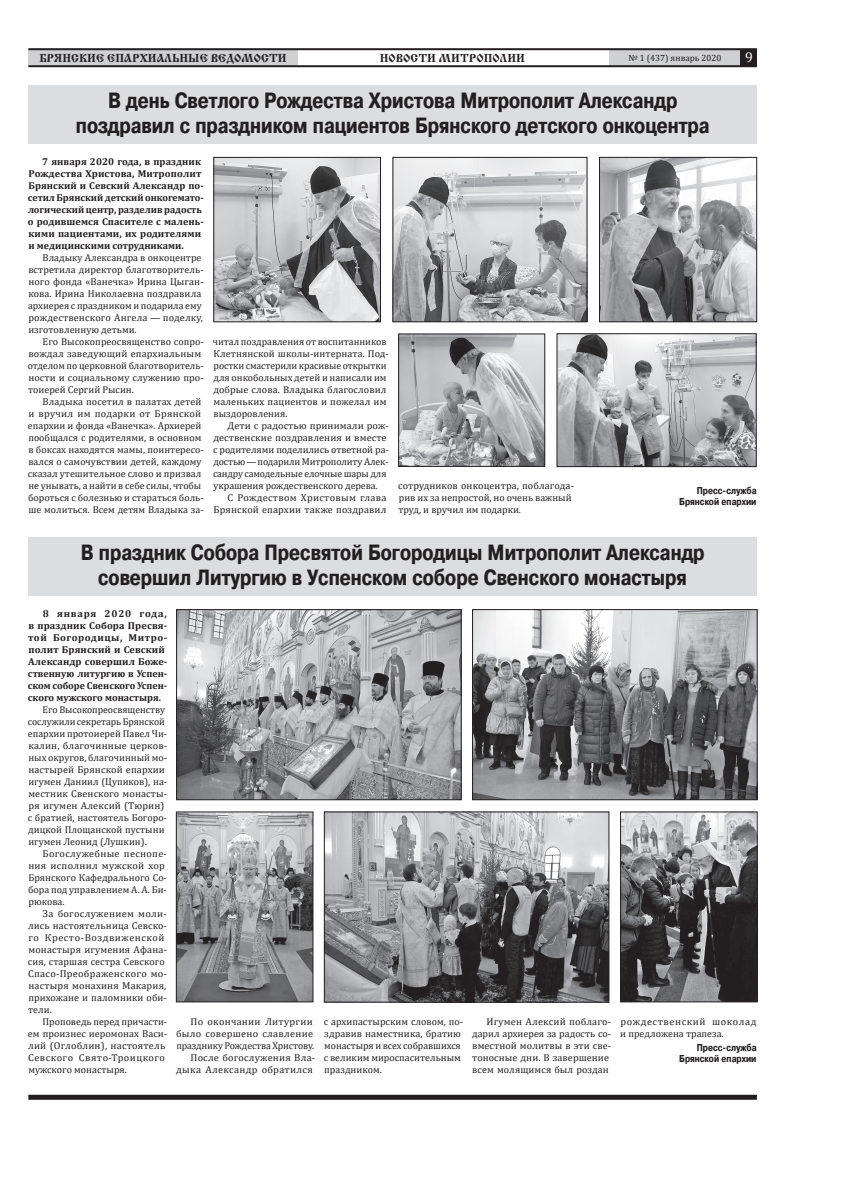
<style>
.page{position:relative;width:842px;height:1191px;background:#fff}
.page>*{position:absolute;margin:0;border:0;box-sizing:border-box;transform-origin:0 0}
.t1{font:700 22px/25px "Pragmatica Cond C";color:#231f20;text-align:center}
.t2{font:14px "Cambria";color:#fff}
.t3{font:12px "Cyrillic Old";color:#231f20}
.t4{font:10px/12px "Cambria";color:#231f20}
.t5{font:700 10px/12px "Cambria";letter-spacing:.005em;color:#231f20}
.t6{font:10px/12px "Cambria";letter-spacing:.02em;color:#231f20;text-align:right}
.t7{font:700 10px/11px "Pragmatica Cond C";color:#231f20;text-align:right}
.t8{font:10px/12px "Cambria";letter-spacing:.05em;color:#231f20}
.t9{font:9px "Cambria";color:#231f20}
</style>
<div class="page">
<div style="left:609px;top:50px;width:132px;height:16px;background:#cfd0d2"></div>
<div style="left:28px;top:49px;width:270px;height:17px;background:#cfd0d2"></div>
<hr style="left:28px;top:48px;width:729px;height:2px;background:#231f20">
<hr style="left:28px;top:65px;width:729px;height:2px;background:#231f20">
<div style="left:741px;top:50px;width:16px;height:16px;background:#231f20"></div>
<div style="left:28px;top:1094px;width:729px;height:5px;background:#231f20"></div>
<div style="left:28px;top:85px;width:729px;height:58px;background:#dcdddf"></div>
<div style="left:28px;top:537px;width:729px;height:59px;background:#dcdddf"></div>
<img style="left:215px;top:159px;width:164px;height:161px">
<div style="left:213px;top:157px;width:168px;height:165px;border:1px solid #231f20"></div>
<img style="left:395px;top:159px;width:190px;height:161px">
<div style="left:393px;top:157px;width:194px;height:165px;border:1px solid #231f20"></div>
<img style="left:601px;top:159px;width:154px;height:161px">
<div style="left:599px;top:157px;width:158px;height:165px;border:1px solid #231f20"></div>
<img style="left:400px;top:336px;width:143px;height:128px">
<div style="left:398px;top:334px;width:147px;height:132px;border:1px solid #231f20"></div>
<img style="left:559px;top:335px;width:195px;height:130px">
<div style="left:557px;top:333px;width:199px;height:134px;border:1px solid #231f20"></div>
<img style="left:178px;top:813px;width:133px;height:187px">
<div style="left:176px;top:811px;width:137px;height:191px;border:1px solid #231f20"></div>
<img style="left:622px;top:813px;width:133px;height:187px">
<div style="left:620px;top:811px;width:137px;height:191px;border:1px solid #231f20"></div>
<img style="left:178px;top:611px;width:281px;height:187px">
<div style="left:176px;top:609px;width:285px;height:191px;border:1px solid #231f20"></div>
<img style="left:474px;top:611px;width:281px;height:187px">
<div style="left:472px;top:609px;width:285px;height:191px;border:1px solid #231f20"></div>
<img style="left:326px;top:813px;width:281px;height:187px">
<div style="left:324px;top:811px;width:285px;height:191px;border:1px solid #231f20"></div>
<p class="t3" style="left:39px;top:51px;width:249px">БРЯНСКИЕ ЕПАРХИАЛЬНЫЕ ВЕДОМОСТИ</p>
<p class="t3" style="left:380px;top:51px;width:147px">НОВОСТИ МИТРОПОЛИИ</p>
<p class="t9" style="left:628px;top:52px;width:94px">№ 1 (437) январь 2020</p>
<h2 class="t2" style="left:745px;top:49px;width:9px">9</h2>
<h1 class="t1" style="left:76px;top:88px;width:635px">В день Светлого Рождества Христова Митрополит Александр поздравил с праздником пациентов Брянского детского онкоцентра</h1>
<p class="t5" style="left:28px;top:155px;width:177px;text-indent:14px">7 января 2020 года, в праздник Рождества Христова, Митрополит Брянский и Севский Александр по&shy;сетил Брянский детский онкогемато&shy;логический центр, разделив радость о родившемся Спасителе с малень&shy;кими пациентами, их родителями и медицинскими сотрудниками.</p>
<p class="t4" style="left:28px;top:251px;width:177px;text-indent:14px">Владыку Александра в онкоцентре встретила директор благотворитель&shy;ного фонда «Ванечка» Ирина Цыган&shy;кова. Ирина Николаевна поздравила архиерея с праздником и подарила ему рождественского Ангела — поделку, изготовленную детьми.</p>
<p class="t4" style="left:28px;top:335px;width:177px;text-indent:15px">Его Высокопреосвященство сопро&shy;вождал заведующий епархиальным отделом по церковной благотворитель&shy;ности и социальному служению про&shy;тоиерей Сергий Рысин.</p>
<p class="t4" style="left:28px;top:395px;width:177px;text-indent:15px">Владыка посетил в палатах детей и вручил им подарки от Брянской епархии и фонда «Ванечка». Архиерей пообщался с родителями, в основном в боксах находятся мамы, поинтересо&shy;вался о самочувствии детей, каждому сказал утешительное слово и призвал не унывать, а найти в себе силы, чтобы бороться с болезнью и стараться боль&shy;ше молиться. Всем детям Владыка за-</p>
<p class="t4" style="left:213px;top:335px;width:177px">читал поздравления от воспитанников Клетнянской школы-интерната. Под&shy;ростки смастерили красивые открытки для онкобольных детей и написали им добрые слова. Владыка благословил маленьких пациентов и пожелал им выздоровления.</p>
<p class="t4" style="left:213px;top:419px;width:177px;text-indent:15px">Дети с радостью принимали рож&shy;дественские поздравления и вместе с родителями поделились ответной ра&shy;достью—подарили Митрополиту Алек&shy;сандру самодельные елочные шары для украшения рождественского дерева.</p>
<p class="t4" style="left:214px;top:491px;width:174px;text-align:right">С Рождеством Христовым глава<br>Брянской епархии также поздравил</p>
<p class="t4" style="left:398px;top:479px;width:177px">сотрудников онкоцентра, поблагода&shy;рив их за непростой, но очень важный труд, и вручил им подарки.</p>
<p class="t7" style="left:679px;top:485px;width:79px">Пресс-служба<br>Брянской епархии</p>
<h1 class="t1" style="left:81px;top:540px;width:625px">В праздник Собора Пресвятой Богородицы Митрополит Александр совершил Литургию в Успенском соборе Свенского монастыря</h1>
<p class="t5" style="left:28px;top:607px;width:141px;text-indent:15px">8 января 2020 года, в праздник Собора Пресвя&shy;той Богородицы, Митро&shy;полит Брянский и Севский<br>Александр совершил Боже&shy;ственную литургию в Успен&shy;ском соборе Свенского Успен&shy;ского мужского монастыря.</p>
<p class="t4" style="left:28px;top:703px;width:141px;text-indent:15px">Его Высокопреосвященству сослужили секретарь Брянской епархии протоиерей Павел Чи&shy;калин, благочинные церков&shy;ных округов, благочинный мо&shy;настырей Брянской епархии игумен Даниил (Цупиков), на&shy;местник Свенского монасты&shy;ря игумен Алексий (Тюрин) с братией, настоятель Богоро&shy;дицкой Площанской пустыни игумен Леонид (Лушкин).</p>
<p class="t4" style="left:28px;top:847px;width:140px;text-indent:14px">Богослужебные песнопе&shy;ния исполнил мужской хор<br>Брянского Кафедрального Со&shy;бора под управлением А. А. Би&shy;рюкова.</p>
<p class="t4" style="left:28px;top:907px;width:141px;text-indent:15px">За богослужением моли&shy;лись настоятельница Севско&shy;го Кресто-Воздвиженской монастыря игумения Афана&shy;сия, старшая сестра Севского<br>Спасо-Преображенского мо&shy;настыря монахиня Макария, прихожане и паломники оби&shy;тели.</p>
<p class="t4" style="left:28px;top:1015px;width:141px;text-indent:15px">Проповедь перед причасти&shy;ем произнес иеромонах Васи&shy;лий (Оглоблин), настоятель<br>Севского Свято-Троицкого мужского монастыря.</p>
<p class="t6" style="left:176px;top:1015px;width:141px">По окончании Литургии было совершено славление празднику Рождества Христову.<br>После богослужения Вла&shy;дыка Александр обратился</p>
<p class="t4" style="left:324px;top:1015px;width:141px">с архипастырским словом, по&shy;здравив наместника, братию монастыря и всех собравшихся с великим мироспасительным праздником.</p>
<p class="t4" style="left:472px;top:1015px;width:141px;text-indent:14px">Игумен Алексий поблаго&shy;дарил архиерея за радость со&shy;вместной молитвы в эти све&shy;тоносные дни. В завершение всем молящимся был роздан</p>
<p class="t8" style="left:620px;top:1015px;width:138px">рождественский шоколад и предложена трапеза.</p>
<p class="t7" style="left:679px;top:1042px;width:79px">Пресс-служба<br>Брянской епархии</p>
</div>
